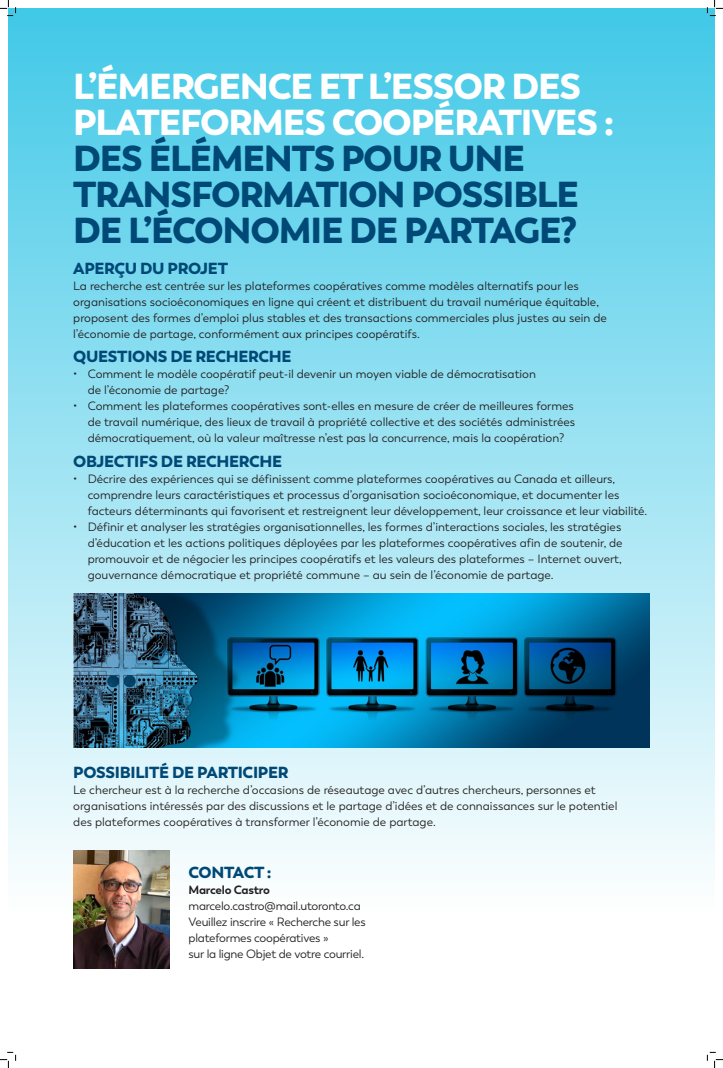
<style>
.page{position:relative;width:723px;height:1068px;background:#fff}
.page>*{position:absolute;margin:0;border:0;box-sizing:border-box;transform-origin:0 0}
.t1{font:900 36px/36px "Boston";letter-spacing:-.035em;color:#004976}
.t2{font:900 36px/36px "Boston";letter-spacing:-.035em;color:#fff}
.t3{font:900 16px "Boston";letter-spacing:-.02em;color:#004976}
.t4{font:12px/16px "Boston";color:#231f20}
.t5{font:12px/16px "Boston";letter-spacing:-.02em;color:#231f20}
.t6{font:700 12px "Boston";letter-spacing:-.02em;color:#231f20}
</style>
<div class="page">
<div style="left:8px;top:8px;width:706px;height:902px;background:linear-gradient(to bottom,#40c8e8,#fdfefe)"></div>
<img style="left:73px;top:851px;width:96px;height:118px">
<img style="left:73px;top:594px;width:576px;height:154px">
<svg style="left:0;top:0;width:17px;height:17px"></svg>
<svg style="left:0;top:1052px;width:17px;height:16px"></svg>
<svg style="left:707px;top:0;width:15px;height:17px"></svg>
<svg style="left:707px;top:1052px;width:15px;height:16px"></svg>
<h1 class="t2" style="left:73px;top:69px;width:542px">L’ÉMERGENCE ET L’ESSOR DES<br>PLATEFORMES COOPÉRATIVES :</h1>
<h1 class="t1" style="left:73px;top:141px;width:507px">DES ÉLÉMENTS POUR UNE<br>TRANSFORMATION POSSIBLE<br>DE L’ÉCONOMIE DE PARTAGE?</h1>
<h2 class="t3" style="left:73px;top:258px;width:156px">APERÇU DU PROJET</h2>
<p class="t4" style="left:73px;top:278px;width:535px">La recherche est centrée sur les plateformes coopératives comme modèles alternatifs pour les organisations socioéconomiques en ligne qui créent et distribuent du travail numérique équitable, proposent des formes d’emploi plus stables et des transactions commerciales plus justes au sein de l’économie de partage, conformément aux principes coopératifs.</p>
<h2 class="t3" style="left:73px;top:346px;width:220px">QUESTIONS DE RECHERCHE</h2>
<p class="t4" style="left:88px;top:366px;width:449px;text-indent:-14px">• Comment le modèle coopératif peut-il devenir un moyen viable de démocratisation de l’économie de partage?</p>
<p class="t4" style="left:88px;top:398px;width:489px;text-align:justify;text-indent:-14px">• Comment les plateformes coopératives sont-elles en mesure de créer de meilleures formes de travail numérique, des lieux de travail à propriété collective et des sociétés administrées démocratiquement, où la valeur maîtresse n’est pas la concurrence, mais la coopération?</p>
<h2 class="t3" style="left:73px;top:451px;width:210px">OBJECTIFS DE RECHERCHE</h2>
<p class="t4" style="left:88px;top:471px;width:561px;text-indent:-14px">• Décrire des expériences qui se définissent comme plateformes coopératives au Canada et ailleurs, comprendre leurs caractéristiques et processus d’organisation socioéconomique, et documenter les facteurs déterminants qui favorisent et restreignent leur développement, leur croissance et leur viabilité.</p>
<p class="t4" style="left:88px;top:519px;width:536px;text-align:justify;text-indent:-14px">• Définir et analyser les stratégies organisationnelles, les formes d’interactions sociales, les stratégies d’éducation et les actions politiques déployées par les plateformes coopératives afin de soutenir, de promouvoir et de négocier les principes coopératifs et les valeurs des plateformes – Internet ouvert, gouvernance démocratique et propriété commune – au sein de l’économie de partage.</p>
<h2 class="t3" style="left:73px;top:762px;width:217px">POSSIBILITÉ DE PARTICIPER</h2>
<p class="t4" style="left:73px;top:782px;width:545px">Le chercheur est à la recherche d’occasions de réseautage avec d’autres chercheurs, personnes et organisations intéressés par des discussions et le partage d’idées et de connaissances sur le potentiel des plateformes coopératives à transformer l’économie de partage.</p>
<h2 class="t3" style="left:188px;top:862px;width:85px">CONTACT :</h2>
<p class="t6" style="left:188px;top:883px;width:83px">Marcelo Castro</p>
<p class="t5" style="left:188px;top:898px;width:179px">marcelo.castro@mail.utoronto.ca Veuillez inscrire « Recherche sur les plateformes coopératives »<br>sur la ligne Objet de votre courriel.</p>
</div>
